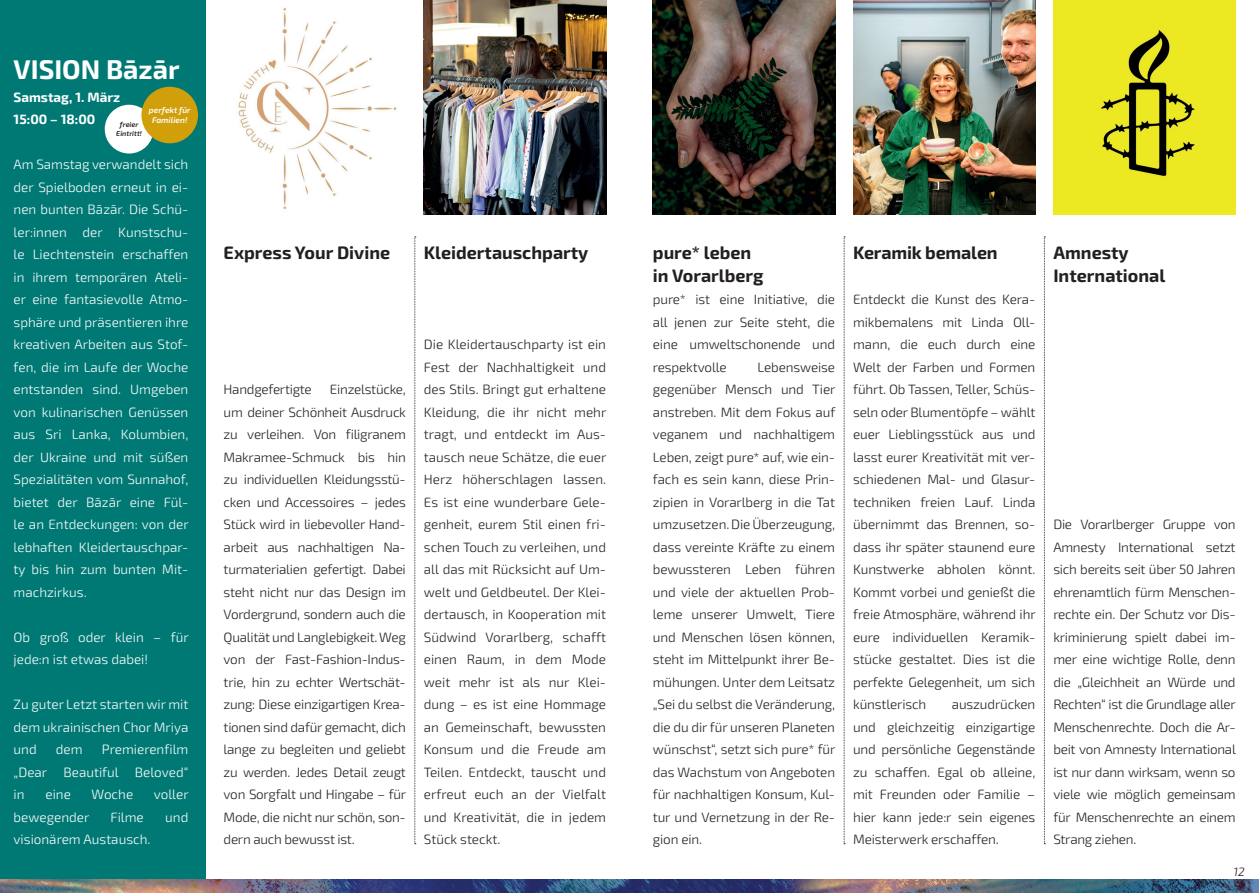
<style>
.page{position:relative;width:1259px;height:893px;background:#fff}
.page>*{position:absolute;margin:0;border:0;box-sizing:border-box;transform-origin:0 0}
.t1{font:700 27px "Exo 2";color:#fff}
.t2{font:700 18px/22.5px "Exo 2";color:#231f20}
.t3{font:300 13.5px/22.5px "Exo 2";letter-spacing:-.01em;color:#231f20;text-align:justify}
.t4{font:300 13.5px/22.5px "Exo 2";color:#fff;text-align:justify}
.t5{font:700 13.5px/22.5px "Exo 2";color:#fff}
.t6{font:italic 300 12px "Exo 2";color:#231f20}
.t7{font:italic 600 8.4px/10.8px "Exo 2";color:#fff;text-align:center}
.t8{font:italic 600 7.2px/9.3px "Exo 2";color:#231f20;text-align:center}
</style>
<div class="page">
<svg style="left:843px;top:237px;width:2px;height:607px"></svg>
<svg style="left:1044px;top:237px;width:1px;height:607px"></svg>
<img style="left:853px;top:0;width:182px;height:214px">
<img style="left:1053px;top:0;width:182px;height:214px">
<div style="left:0;top:0;width:206px;height:880px;background:#007975"></div>
<div style="left:105px;top:105px;width:48px;height:49px;background:#fff;border-radius:50%"></div>
<svg style="left:414px;top:237px;width:2px;height:607px"></svg>
<img style="left:424px;top:0;width:182px;height:214px">
<div style="left:141px;top:87px;width:57px;height:56px;background:#d09f0a;border-radius:50%"></div>
<img style="left:238px;top:8px;width:159px;height:201px">
<img style="left:653px;top:0;width:182px;height:214px">
<img style="left:0;top:880px;width:1259px;height:13px">
<h1 class="t1" style="left:14px;top:53px;width:167px">VISION Bāzār</h1>
<p class="t5" style="left:14px;top:86px;width:108px">Samstag, 1. März<br>15:00 – 18:00</p>
<p class="t4" style="left:14px;top:153px;width:177px">Am Samstag verwandelt sich der Spielboden erneut in ei&shy;nen bunten Bāzār. Die Schü&shy;ler:innen der Kunstschu&shy;le Liechtenstein erschaffen in ihrem temporären Ateli&shy;er eine fantasievolle Atmo&shy;sphäre und präsentieren ihre kreativen Arbeiten aus Stof&shy;fen, die im Laufe der Woche entstanden sind. Umgeben von kulinarischen Genüssen aus Sri Lanka, Kolumbien, der Ukraine und mit süßen Spezialitäten vom Sunnahof, bietet der Bāzār eine Fül&shy;le an Entdeckungen: von der lebhaften Kleidertauschpar&shy;ty bis hin zum bunten Mit&shy;machzirkus.</p>
<p class="t4" style="left:14px;top:626px;width:177px">Ob groß oder klein – für jede:n ist etwas dabei!</p>
<p class="t4" style="left:14px;top:693px;width:176px">Zu guter Letzt starten wir mit dem ukrainischen Chor Mriya und</p>
<p class="t7" style="left:149px;top:104px;width:43px">perfekt für<br>Familien!</p>
<p class="t8" style="left:116px;top:120px;width:27px">freier<br>Eintritt!</p>
<p class="t4" style="left:14px;top:738px;width:176px;text-indent:88px">Premierenfilm „Dear Beautiful Beloved“ in</p>
<p class="t4" style="left:56px;top:738px;width:28px">dem</p>
<p class="t4" style="left:45px;top:783px;width:27px">eine</p>
<p class="t4" style="left:92px;top:783px;width:43px">Woche</p>
<p class="t4" style="left:154px;top:783px;width:36px">voller</p>
<p class="t4" style="left:14px;top:806px;width:77px">bewegender</p>
<p class="t4" style="left:110px;top:806px;width:35px">Filme</p>
<p class="t4" style="left:165px;top:806px;width:25px">und</p>
<p class="t4" style="left:14px;top:828px;width:138px">visionärem Austausch.</p>
<h2 class="t2" style="left:224px;top:242px;width:168px">Express Your Divine</h2>
<h2 class="t2" style="left:424px;top:242px;width:166px">Kleidertauschparty</h2>
<p class="t3" style="left:224px;top:378px;width:90px">Handgefertigte</p>
<p class="t3" style="left:224px;top:378px;width:184px;text-indent:106px">Einzelstücke, um deiner Schönheit Ausdruck zu verleihen. Von filigranem Makramee-Schmuck bis hin zu individuellen Kleidungsstü&shy;cken und Accessoires – jedes Stück wird in liebevoller Hand&shy;arbeit aus nachhaltigen Na&shy;turmaterialien gefertigt. Dabei steht nicht nur das Design im Vordergrund, sondern auch die Qualität und Langlebigkeit. Weg von der Fast-Fashion-Indus&shy;trie, hin zu echter Wertschät&shy;zung: Diese einzigartigen Krea&shy;tionen sind dafür gemacht, dich lange zu begleiten und geliebt zu werden. Jedes Detail zeugt von Sorgfalt und Hingabe – für Mode, die nicht nur schön, son&shy;dern auch bewusst ist.</p>
<p class="t3" style="left:424px;top:333px;width:184px">Die Kleidertauschparty ist ein Fest der Nachhaltigkeit und des Stils. Bringt gut erhaltene Kleidung, die ihr nicht mehr tragt, und entdeckt im Aus&shy;tausch neue Schätze, die euer Herz höherschlagen lassen.<br>Es ist eine wunderbare Gele&shy;genheit, eurem Stil einen fri&shy;schen Touch zu verleihen, und all das mit Rücksicht auf Um&shy;welt und Geldbeutel. Der Klei&shy;dertausch, in Kooperation mit Südwind Vorarlberg, schafft einen Raum, in dem Mode weit mehr ist als nur Klei&shy;dung – es ist eine Hommage an Gemeinschaft, bewussten Konsum und die Freude am Teilen. Entdeckt, tauscht und erfreut euch an der Vielfalt und Kreativität, die in jedem Stück steckt.</p>
<h2 class="t2" style="left:653px;top:242px;width:112px">pure* leben in Vorarlberg</h2>
<p class="t3" style="left:653px;top:288px;width:184px">pure* ist eine Initiative, die all jenen zur Seite steht, die eine umweltschonende und respektvolle</p>
<p class="t3" style="left:653px;top:356px;width:184px;text-indent:105px">Lebensweise gegenüber Mensch und Tier anstreben. Mit dem Fokus auf veganem und nachhaltigem Leben, zeigt pure* auf, wie ein&shy;fach es sein kann, diese Prin&shy;zipien in Vorarlberg in die Tat umzusetzen. Die Überzeugung, dass vereinte Kräfte zu einem bewussteren Leben führen und viele der aktuellen Prob&shy;leme unserer Umwelt, Tiere und Menschen lösen können, steht im Mittelpunkt ihrer Be&shy;mühungen. Unter dem Leitsatz „Sei du selbst die Veränderung, die du dir für unseren Planeten wünschst“, setzt sich pure* für das Wachstum von Angeboten für nachhaltigen Konsum, Kul&shy;tur und Vernetzung in der Re&shy;gion ein.</p>
<h2 class="t2" style="left:853px;top:242px;width:146px">Keramik bemalen</h2>
<p class="t3" style="left:853px;top:288px;width:184px">Entdeckt die Kunst des Kera&shy;mikbemalens mit Linda Oll&shy;mann, die euch durch eine Welt der Farben und Formen führt. Ob Tassen, Teller, Schüs&shy;seln oder Blumentöpfe – wählt euer Lieblingsstück aus und lasst eurer Kreativität mit ver&shy;schiedenen Mal- und Glasur&shy;techniken freien Lauf. Linda übernimmt das Brennen, so&shy;dass ihr später staunend eure Kunstwerke abholen könnt.<br>Kommt vorbei und genießt die freie Atmosphäre, während ihr eure individuellen Keramik&shy;stücke gestaltet. Dies ist die perfekte Gelegenheit, um sich künstlerisch</p>
<p class="t3" style="left:853px;top:693px;width:184px;text-indent:99px">auszudrücken und gleichzeitig einzigartige und persönliche Gegenstände zu schaffen. Egal ob alleine, mit Freunden oder Familie – hier kann jede:r sein eigenes Meisterwerk erschaffen.</p>
<h2 class="t2" style="left:1053px;top:242px;width:113px">Amnesty<br>International</h2>
<p class="t3" style="left:1053px;top:513px;width:184px">Die Vorarlberger Gruppe von Amnesty International setzt sich bereits seit über 50 Jahren ehrenamtlich fürm Menschen&shy;rechte ein. Der Schutz vor Dis&shy;kriminierung spielt dabei im&shy;mer eine wichtige Rolle, denn die „Gleichheit an Würde und Rechten“ ist die Grundlage aller Menschenrechte. Doch die Ar&shy;beit von Amnesty International ist nur dann wirksam, wenn so viele wie möglich gemeinsam für Menschenrechte an einem Strang ziehen.</p>
<p class="t6" style="left:1233px;top:864px;width:13px">12</p>
</div>
